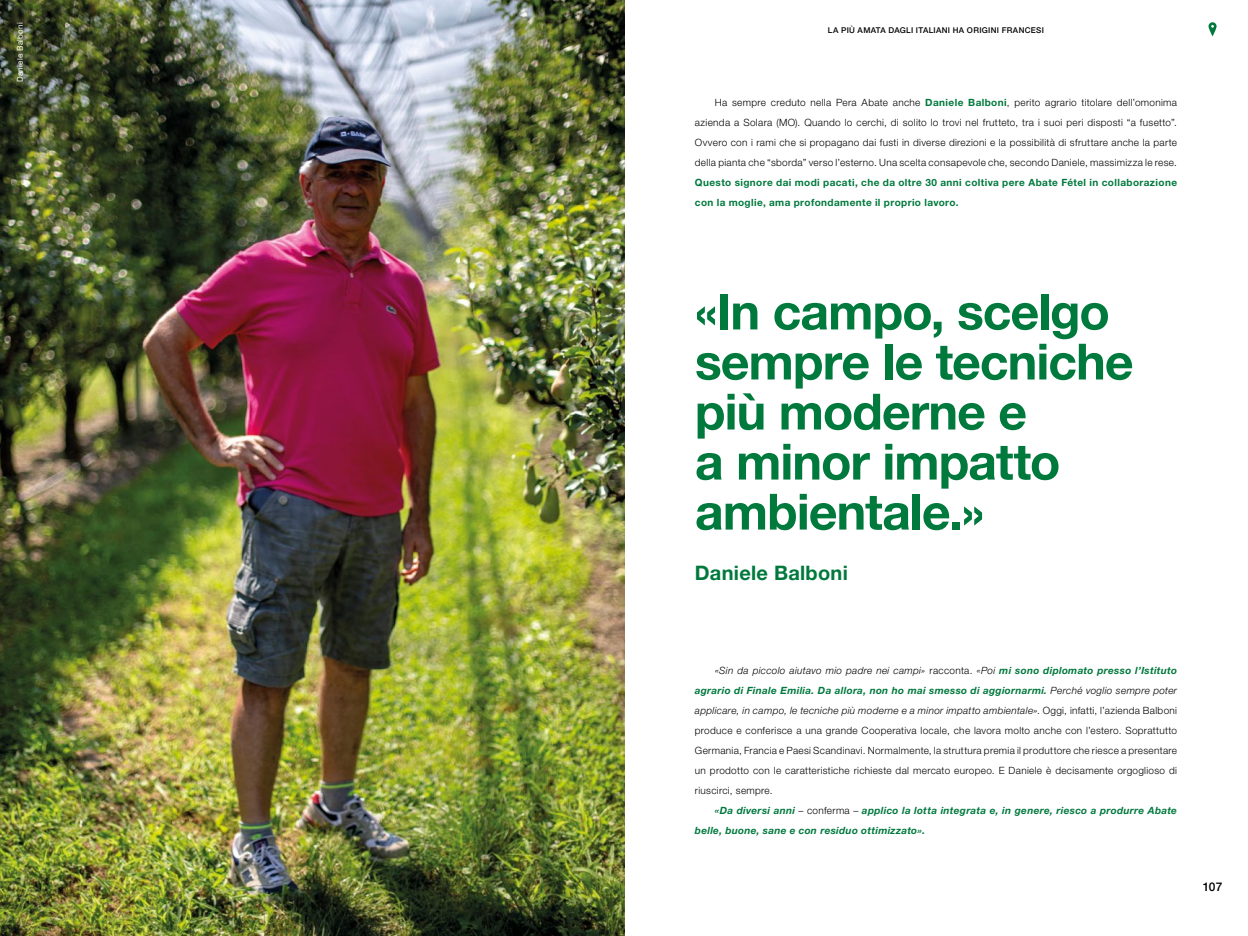
<style>
.page{position:relative;width:1248px;height:936px;background:#fff}
.page>*{position:absolute;margin:0;border:0;box-sizing:border-box;transform-origin:0 0}
.t1{font:700 50px/50px "Helvetica Neue LT Std";letter-spacing:-.02em;color:#00793d}
.t2{font:700 20px "Helvetica Neue LT Std";letter-spacing:.015em;color:#00793d}
.t3{font:500 12px "Helvetica Neue LT Std";color:#000}
.t4{font:300 10px/20px "Helvetica Neue LT Std";letter-spacing:.03em;color:#000;text-align:justify}
.t5{font:700 10px/20px "Helvetica Neue LT Std";letter-spacing:.04em;color:#00793d}
.t6{font:italic 700 10px/20px "Helvetica Neue LT Std";letter-spacing:.03em;color:#00793d}
.t7{font:500 8px "Helvetica Neue LT Std";letter-spacing:.04em;color:#000}
.t8{font:8px "Helvetica Neue LT Std";letter-spacing:.04em;color:#fff}
.s1{font-weight:700;color:#00793d}
.s2{font-style:italic}
.s3{font-weight:700;font-style:italic;color:#00793d}
.s4{font-weight:300;font-style:normal;color:#000}
</style>
<div class="page">
<img style="left:0;top:0;width:624px;height:935px">
<svg style="left:1208px;top:22px;width:8px;height:14px"></svg>
<p class="t8" style="left:15px;top:82px;width:61px;rotate:-90deg">Daniele Balboni</p>
<p class="t7" style="left:827px;top:26px;width:217px">LA PIÙ AMATA DAGLI ITALIANI HA ORIGINI FRANCESI</p>
<p class="t4" style="left:694px;top:93px;width:483px;text-indent:20px">Ha sempre creduto nella Pera Abate anche <span class="s1">Daniele Balboni</span>, perito agrario titolare dell’omonima azienda a Solara (MO). Quando lo cerchi, di solito lo trovi nel frutteto, tra i suoi peri disposti “a fusetto”.<br>Ovvero con i rami che si propagano dai fusti in diverse direzioni e la possibilità di sfruttare anche la parte della pianta che “sborda” verso l’esterno. Una scelta consapevole che, secondo Daniele, massimizza le rese.</p>
<p class="t5" style="left:694px;top:173px;width:483px">Questo signore dai modi pacati, che da oltre 30 anni coltiva pere Abate Fétel in collaborazione con la moglie, ama profondamente il proprio lavoro.</p>
<h1 class="t1" style="left:694px;top:285px;width:440px">«In campo, scelgo sempre le tecniche più moderne e<br>a minor impatto ambientale.»</h1>
<h2 class="t2" style="left:694px;top:560px;width:154px">Daniele Balboni</h2>
<p class="t4" style="left:694px;top:660px;width:483px;text-indent:20px"><span class="s2">«Sin da piccolo aiutavo mio padre nei campi»</span> racconta. <span class="s2">«Poi</span> <span class="s3">mi sono diplomato presso l’Istituto agrario di Finale Emilia. Da allora, non ho mai smesso di aggiornarmi.</span> <span class="s2">Perché voglio sempre poter applicare, in campo, le tecniche più moderne e a minor impatto ambientale»</span>. Oggi, infatti, l’azienda Balboni produce e conferisce a una grande Cooperativa locale, che lavora molto anche con l’estero. Soprattutto Germania, Francia e Paesi Scandinavi. Normalmente, la struttura premia il produttore che riesce a presentare un prodotto con le caratteristiche richieste dal mercato europeo. E Daniele è decisamente orgoglioso di riuscirci, sempre.</p>
<p class="t6" style="left:694px;top:800px;width:483px;text-indent:20px">«Da diversi anni <span class="s4">– conferma –</span> applico la lotta integrata e, in genere, riesco a produrre Abate belle, buone, sane e con residuo ottimizzato».</p>
<p class="t3" style="left:1202px;top:879px;width:21px">107</p>
</div>
